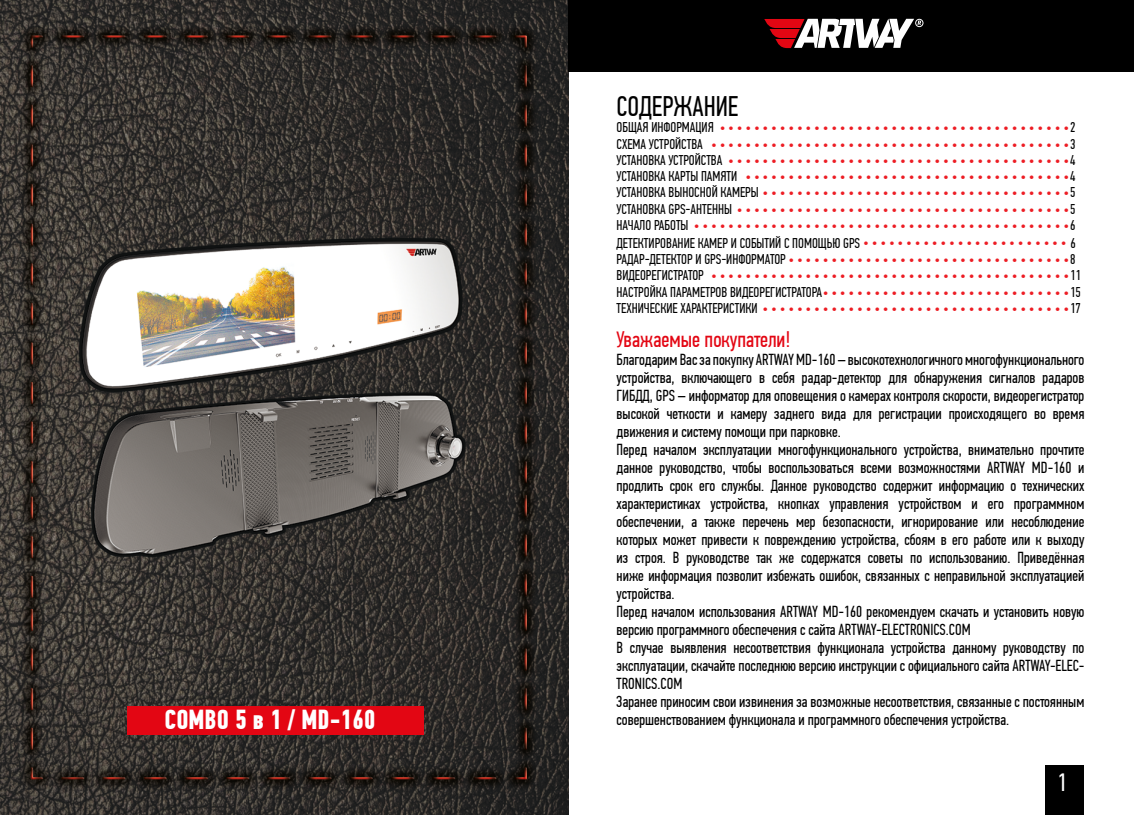
<style>
.page{position:relative;width:1134px;height:815px;background:#fff}
.page>*{position:absolute;margin:0;border:0;box-sizing:border-box;transform-origin:0 0}
.t1{font:28.25px "PF Din Text Comp Pro";color:#000}
.t2{font:700 27.5px "PF Din Text Comp Pro";color:#fff}
.t3{font:25px "PF Din Text Comp Pro";color:#fff}
.t4{font:22.5px "PF Din Text Comp Pro";color:#e30613}
.t5{font:16px/18px "PF Din Text Comp Pro";color:#000}
.t6{font:14.25px/16.2px "PF Din Text Comp Pro";color:#ed1d24;text-align:justify}
.s1{color:#000}
</style>
<div class="page">
<img style="left:0;top:0;width:568px;height:815px">
<div style="left:568px;top:0;width:566px;height:71px;background:#000"></div>
<div style="left:1045px;top:765px;width:39px;height:50px;background:#000"></div>
<svg style="left:764px;top:19px;width:159px;height:29px"></svg>
<div style="left:127px;top:707px;width:296px;height:28px;background:#e30613"></div>
<h2 class="t2" style="left:165px;top:703px;width:213px">COMBO 5 в 1 / MD-160</h2>
<h1 class="t1" style="left:617px;top:90px;width:123px">СОДЕРЖАНИЕ</h1>
<p class="t6" style="left:617px;top:120px;width:460px"><span class="s1">ОБЩАЯ ИНФОРМАЦИЯ</span> • • • • • • • • • • • • • • • • • • • • • • • • • • • • • • • • • • • • • • • • <span class="s1">2<br>СХЕМА УСТРОЙСТВА</span> • • • • • • • • • • • • • • • • • • • • • • • • • • • • • • • • • • • • • • • • • <span class="s1">3<br>УСТАНОВКА УСТРОЙСТВА</span> • • • • • • • • • • • • • • • • • • • • • • • • • • • • • • • • • • • • • • • <span class="s1">4<br>УСТАНОВКА КАРТЫ ПАМЯТИ</span> • • • • • • • • • • • • • • • • • • • • • • • • • • • • • • • • • • • • • <span class="s1">4<br>УСТАНОВКА ВЫНОСНОЙ КАМЕРЫ</span> • • • • • • • • • • • • • • • • • • • • • • • • • • • • • • • • • • • <span class="s1">5<br>УСТАНОВКА GPS-АНТЕННЫ</span> • • • • • • • • • • • • • • • • • • • • • • • • • • • • • • • • • • • • • • <span class="s1">5<br>НАЧАЛО РАБОТЫ</span> • • • • • • • • • • • • • • • • • • • • • • • • • • • • • • • • • • • • • • • • • • • <span class="s1">6</span></p>
<p class="t6" style="left:617px;top:235px;width:466px;text-align:left"><span class="s1">ДЕТЕКТИРОВАНИЕ КАМЕР И СОБЫТИЙ С ПОМОЩЬЮ GPS</span> • • • • • • • • • • • • • • • • • • • • • • • • <span class="s1">6<br>РАДАР-ДЕТЕКТОР И GPS-ИНФОРМАТОР</span> • • • • • • • • • • • • • • • • • • • • • • • • • • • • • • • • <span class="s1">8<br>ВИДЕОРЕГИСТРАТОР</span> • • • • • • • • • • • • • • • • • • • • • • • • • • • • • • • • • • • • • • • • • <span class="s1">11<br>НАСТРОЙКА ПАРАМЕТРОВ ВИДЕОРЕГИСТРАТОРА</span> • • • • • • • • • • • • • • • • • • • • • • • • • • • • <span class="s1">15<br>ТЕХНИЧЕСКИЕ ХАРАКТЕРИСТИКИ</span> • • • • • • • • • • • • • • • • • • • • • • • • • • • • • • • • • • • <span class="s1">17</span></p>
<h3 class="t4" style="left:617px;top:327px;width:175px">Уважаемые покупатели!</h3>
<p class="t5" style="left:617px;top:351px;width:469px">Благодарим Вас за покупку ARTWAY MD-160 – высокотехнологичного многофункционального устройства, включающего в себя радар-детектор для обнаружения сигналов радаров ГИБДД, GPS – информатор для оповещения о камерах контроля скорости, видеорегистратор высокой четкости и камеру заднего вида для регистрации происходящего во время движения и систему помощи при парковке.<br>Перед началом эксплуатации многофункционального устройства, внимательно прочтите данное руководство, чтобы воспользоваться всеми возможностями ARTWAY MD-160 и продлить срок его службы. Данное руководство содержит информацию о технических характеристиках устройства, кнопках управления устройством и его программном обеспечении, а также перечень мер безопасности, игнорирование или несоблюдение которых может привести к повреждению устройства, сбоям в его работе или к выходу из строя. В руководстве так же содержатся советы по использованию. Приведённая ниже информация позволит избежать ошибок, связанных с неправильной эксплуатацией устройства.<br>Перед началом использования ARTWAY MD-160 рекомендуем скачать и установить новую версию программного обеспечения с сайта ARTWAY-ELECTRONICS.COM<br>В случае выявления несоответствия функционала устройства данному руководству по эксплуатации, скачайте последнюю версию инструкции с официального сайта ARTWAY-ELEC-TRONICS.COM<br>Заранее приносим свои извинения за возможные несоответствия, связанные с постоянным совершенствованием функционала и программного обеспечения устройства.</p>
<h3 class="t3" style="left:1057px;top:769px;width:11px">1</h3>
</div>
